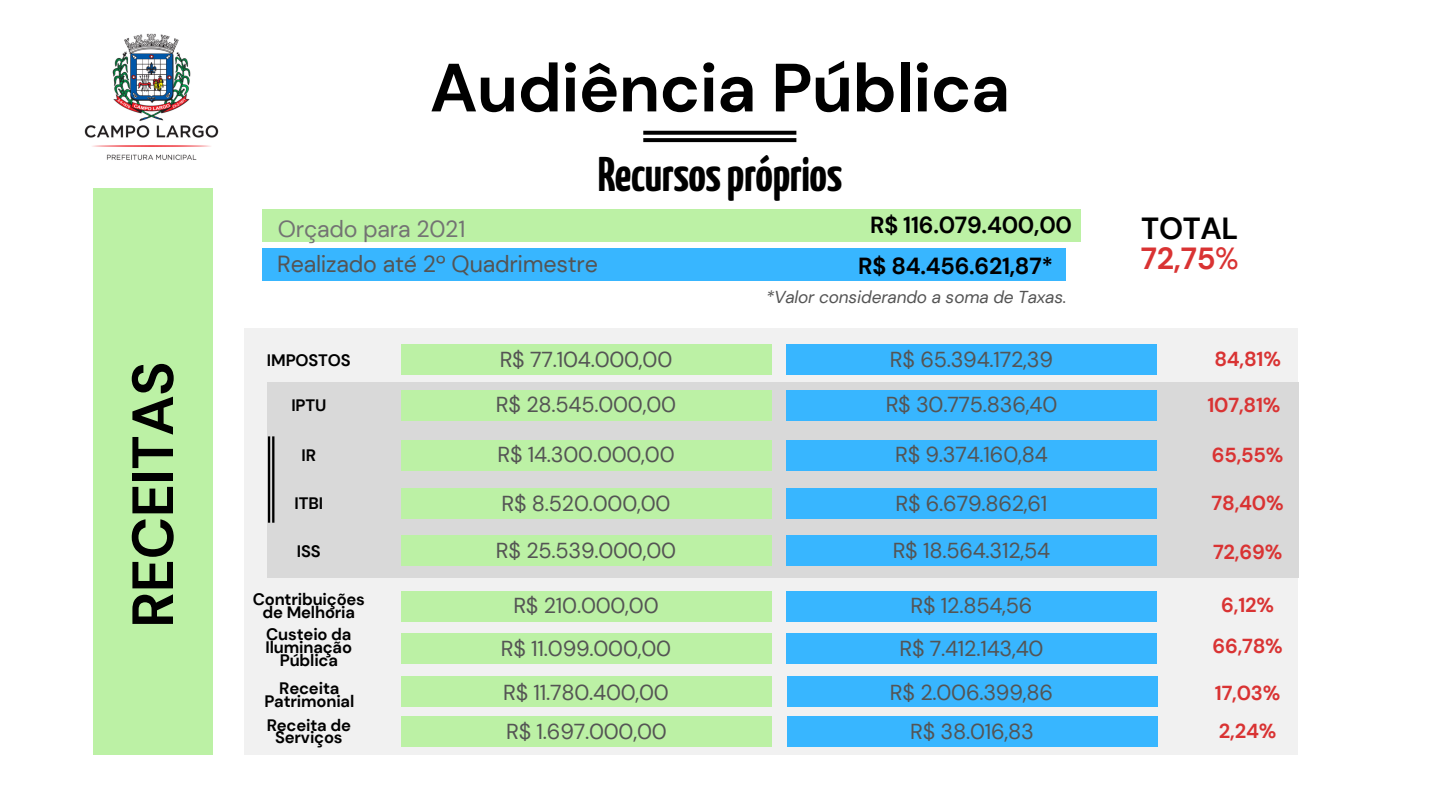
<style>
.page{position:relative;width:1440px;height:810px;background:#fff}
.page>*{position:absolute;margin:0;border:0;box-sizing:border-box;transform-origin:0 0}
.t1{font:700 68.1px "DM Sans";letter-spacing:-.01em;color:#000}
.t2{font:700 58px "DM Sans";letter-spacing:-.01em;color:#000}
.t3{font:700 48.5px "Yanone Kaffeesatz";letter-spacing:-.01em;color:#000}
.t4{font:700 30.5px "DM Sans";color:#d93333}
.t5{font:700 30.5px "DM Sans";letter-spacing:-.01em;color:#000}
.t6{font:700 23.2px "DM Sans";letter-spacing:-.01em;color:#000}
.t7{font:23.2px "DM Sans";letter-spacing:-.01em;color:#545454}
.t8{font:23.2px "DM Sans";letter-spacing:-.01em;color:#737373}
.t9{font:21.6px "DM Sans";letter-spacing:-.01em;color:#545454}
.t10{font:700 20.2px "DM Sans";letter-spacing:-.01em;color:#d93333}
.t11{font:italic 17.2px "DM Sans";letter-spacing:-.01em;color:#545454}
.t12{font:700 16.6px/13px "DM Sans";letter-spacing:-.01em;color:#000;text-align:center}
.s1{font-weight:400}
</style>
<div class="page">
<div style="left:94px;top:188px;width:119px;height:567px;background:#bcf1a5"></div>
<img style="left:84px;top:33px;width:135px;height:127px">
<svg style="left:643px;top:131px;width:153px;height:11px"></svg>
<div style="left:244px;top:328px;width:1054px;height:427px;background:#f1f1f1"></div>
<div style="left:267px;top:382px;width:1031px;height:195px;background:#d9d9d9"></div>
<div style="left:262px;top:209px;width:818px;height:33px;background:#bcf1a5"></div>
<div style="left:262px;top:248px;width:803px;height:33px;background:#38b6ff"></div>
<div style="left:786px;top:344px;width:371px;height:31px;background:#38b6ff"></div>
<div style="left:401px;top:344px;width:370px;height:31px;background:#bcf1a5"></div>
<div style="left:786px;top:390px;width:371px;height:31px;background:#38b6ff"></div>
<div style="left:401px;top:390px;width:370px;height:31px;background:#bcf1a5"></div>
<div style="left:786px;top:440px;width:371px;height:31px;background:#38b6ff"></div>
<div style="left:401px;top:440px;width:370px;height:31px;background:#bcf1a5"></div>
<div style="left:786px;top:488px;width:371px;height:31px;background:#38b6ff"></div>
<div style="left:401px;top:488px;width:370px;height:31px;background:#bcf1a5"></div>
<div style="left:786px;top:536px;width:371px;height:30px;background:#38b6ff"></div>
<div style="left:401px;top:536px;width:370px;height:30px;background:#bcf1a5"></div>
<div style="left:786px;top:591px;width:371px;height:31px;background:#38b6ff"></div>
<div style="left:401px;top:591px;width:370px;height:31px;background:#bcf1a5"></div>
<div style="left:786px;top:633px;width:371px;height:31px;background:#38b6ff"></div>
<div style="left:401px;top:633px;width:370px;height:31px;background:#bcf1a5"></div>
<div style="left:787px;top:676px;width:370px;height:31px;background:#38b6ff"></div>
<div style="left:401px;top:676px;width:371px;height:31px;background:#bcf1a5"></div>
<div style="left:787px;top:717px;width:370px;height:30px;background:#38b6ff"></div>
<div style="left:401px;top:717px;width:371px;height:30px;background:#bcf1a5"></div>
<hr style="left:272px;top:436px;width:2px;height:87px;background:#000">
<hr style="left:268px;top:436px;width:2px;height:87px;background:#000">
<p class="t2" style="left:115px;top:628px;width:268px;rotate:-90deg">RECEITAS</p>
<p class="t1" style="left:430px;top:44px;width:582px">Audiência Pública</p>
<p class="t3" style="left:598px;top:155px;width:246px">Recursospróprios</p>
<p class="t8" style="left:278px;top:214px;width:189px">Orçado para 2021</p>
<p class="t7" style="left:277px;top:249px;width:322px">Realizado até 2º Quadrimestre</p>
<p class="t6" style="left:870px;top:210px;width:204px">R$ 116.079.400,00</p>
<p class="t6" style="left:858px;top:251px;width:197px">R$ 84.456.621,87*</p>
<p class="t12" style="left:267px;top:353px;width:85px">IMPOSTOS</p>
<p class="t12" style="left:291px;top:399px;width:37px">IPTU</p>
<p class="t12" style="left:302px;top:449px;width:16px">IR</p>
<p class="t12" style="left:295px;top:497px;width:30px">ITBI</p>
<p class="t12" style="left:297px;top:545px;width:25px">ISS</p>
<p class="t12" style="left:253px;top:593px;width:114px">Contribuições de Melhoria</p>
<p class="t12" style="left:266px;top:628px;width:88px">Custeio da<br>Iluminação<br>Pública</p>
<p class="t12" style="left:264px;top:682px;width:91px">Receita<br>Patrimonial</p>
<p class="t12" style="left:267px;top:718px;width:86px">Receita de<br>Serviços</p>
<p class="t9" style="left:500px;top:346px;width:174px">R$ 77.104.000,00</p>
<p class="t9" style="left:496px;top:391px;width:182px">R$ 28.545.000,00</p>
<p class="t9" style="left:497px;top:441px;width:179px">R$ 14.300.000,00</p>
<p class="t9" style="left:502px;top:489px;width:170px">R$ 8.520.000,00</p>
<p class="t9" style="left:496px;top:537px;width:182px">R$ 25.539.000,00</p>
<p class="t9" style="left:513px;top:591px;width:147px">R$ 210.000,00</p>
<p class="t9" style="left:501px;top:634px;width:172px">R$ 11.099.000,00</p>
<p class="t9" style="left:503px;top:679px;width:167px">R$ 11.780.400,00</p>
<p class="t9" style="left:506px;top:718px;width:162px">R$ 1.697.000,00</p>
<p class="t11" style="left:766px;top:286px;width:302px">*Valor considerando a soma de Taxas.</p>
<p class="t9" style="left:890px;top:346px;width:165px">R$ 65.394.172,39</p>
<p class="t9" style="left:886px;top:391px;width:173px">R$ 30.775.836,40</p>
<p class="t9" style="left:895px;top:441px;width:154px">R$ 9.374.160,84</p>
<p class="t9" style="left:896px;top:489px;width:154px">R$ 6.679.862,61</p>
<p class="t9" style="left:893px;top:537px;width:159px">R$ 18.564.312,54</p>
<p class="t9" style="left:911px;top:591px;width:123px">R$ 12.854,56</p>
<p class="t9" style="left:899px;top:634px;width:146px">R$ 7.412.143,40</p>
<p class="t9" style="left:890px;top:679px;width:165px">R$ 2.006.399,86</p>
<p class="t9" style="left:910px;top:718px;width:125px">R$ 38.016,83</p>
<p class="t5" style="left:1141px;top:208px;width:99px">TOTAL</p>
<p class="t4" style="left:1141px;top:239px;width:99px">72,75<span class="s1">%</span></p>
<p class="t10" style="left:1214px;top:346px;width:68px">84,81%</p>
<p class="t10" style="left:1208px;top:392px;width:74px">107,81%</p>
<p class="t10" style="left:1212px;top:442px;width:73px">65,55%</p>
<p class="t10" style="left:1212px;top:490px;width:74px">78,40%</p>
<p class="t10" style="left:1213px;top:539px;width:71px">72,69%</p>
<p class="t10" style="left:1221px;top:592px;width:54px">6,12%</p>
<p class="t10" style="left:1212px;top:633px;width:72px">66,78%</p>
<p class="t10" style="left:1215px;top:680px;width:67px">17,03%</p>
<p class="t10" style="left:1219px;top:718px;width:59px">2,24%</p>
</div>
